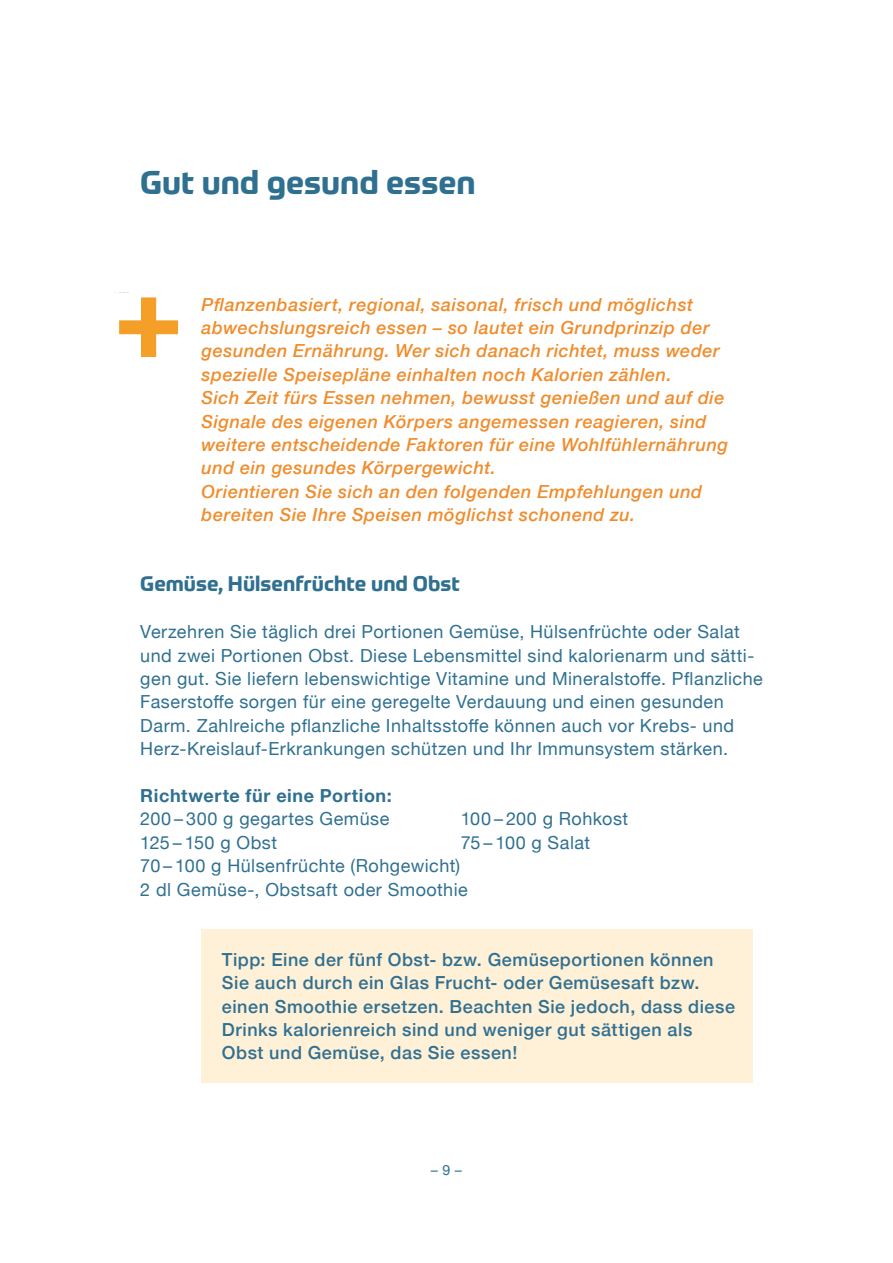
<style>
.page{position:relative;width:893px;height:1263px;background:#fff}
.page>*{position:absolute;margin:0;border:0;box-sizing:border-box;transform-origin:0 0}
.t1{font:700 32.4px "Prometo";color:#2f7091}
.t2{font:700 20.7px "Prometo";letter-spacing:.005em;color:#2f7091}
.t3{font:18px/23.4px "Helvetica Neue";letter-spacing:.025em;color:#2f7091}
.t4{font:italic 500 18px/23.4px "Helvetica Neue";letter-spacing:.03em;color:#ef8d2d}
.t5{font:500 18px/23.4px "Helvetica Neue";letter-spacing:.03em;color:#2f7091}
.t6{font:700 18px "Helvetica Neue";letter-spacing:.035em;color:#2f7091}
.t7{font:14.25px "Helvetica Neue";color:#2f7091}
</style>
<div class="page">
<div style="left:202px;top:930px;width:551px;height:153px;background:#fff0d8"></div>
<svg style="left:119px;top:297px;width:59px;height:60px"></svg>
<h1 class="t1" style="left:140px;top:162px;width:337px">Gut und gesund essen</h1>
<p class="t4" style="left:202px;top:291px;width:528px">Pflanzenbasiert, regional, saisonal, frisch und möglichst abwechslungsreich essen – so lautet ein Grundprinzip der gesunden Ernährung. Wer sich danach richtet, muss weder spezielle Speisepläne einhalten noch Kalorien zählen.<br>Sich Zeit fürs Essen nehmen, bewusst genießen und auf die Signale des eigenen Körpers angemessen reagieren, sind weitere entscheidende Faktoren für eine Wohlfühlernährung und ein gesundes Körpergewicht.<br>Orientieren Sie sich an den folgenden Empfehlungen und bereiten Sie Ihre Speisen möglichst schonend zu.</p>
<p class="t2" style="left:140px;top:571px;width:321px">Gemüse, Hülsenfrüchte und Obst</p>
<p class="t3" style="left:140px;top:621px;width:624px">Verzehren Sie täglich drei Portionen Gemüse, Hülsenfrüchte oder Salat und zwei Portionen Obst. Diese Lebensmittel sind kalorienarm und sätti&shy;gen gut. Sie liefern lebenswichtige Vitamine und Mineralstoffe. Pflanzliche Faserstoffe sorgen für eine geregelte Verdauung und einen gesunden Darm. Zahlreiche pflanzliche Inhaltsstoffe können auch vor Krebs- und Herz-Kreislauf-Erkrankungen schützen und Ihr Immunsystem stärken.</p>
<p class="t6" style="left:140px;top:781px;width:253px">Richtwerte für eine Portion:</p>
<p class="t3" style="left:140px;top:808px;width:251px">200 – 300 g gegartes Gemüse</p>
<p class="t3" style="left:461px;top:808px;width:169px">100 – 200 g Rohkost</p>
<p class="t3" style="left:140px;top:832px;width:138px">125 – 150 g Obst</p>
<p class="t3" style="left:461px;top:832px;width:131px">75 – 100 g Salat</p>
<p class="t3" style="left:140px;top:855px;width:329px">70 – 100 g Hülsenfrüchte (Rohgewicht)<br>2 dl Gemüse-, Obstsaft oder Smoothie</p>
<p class="t5" style="left:222px;top:947px;width:515px">Tipp: Eine der fünf Obst- bzw. Gemüseportionen können Sie auch durch ein Glas Frucht- oder Gemüsesaft bzw. einen Smoothie ersetzen. Beachten Sie jedoch, dass diese Drinks kalorienreich sind und weniger gut sättigen als Obst und Gemüse, das Sie essen!</p>
<p class="t7" style="left:431px;top:1160px;width:33px">– 9 –</p>
</div>
